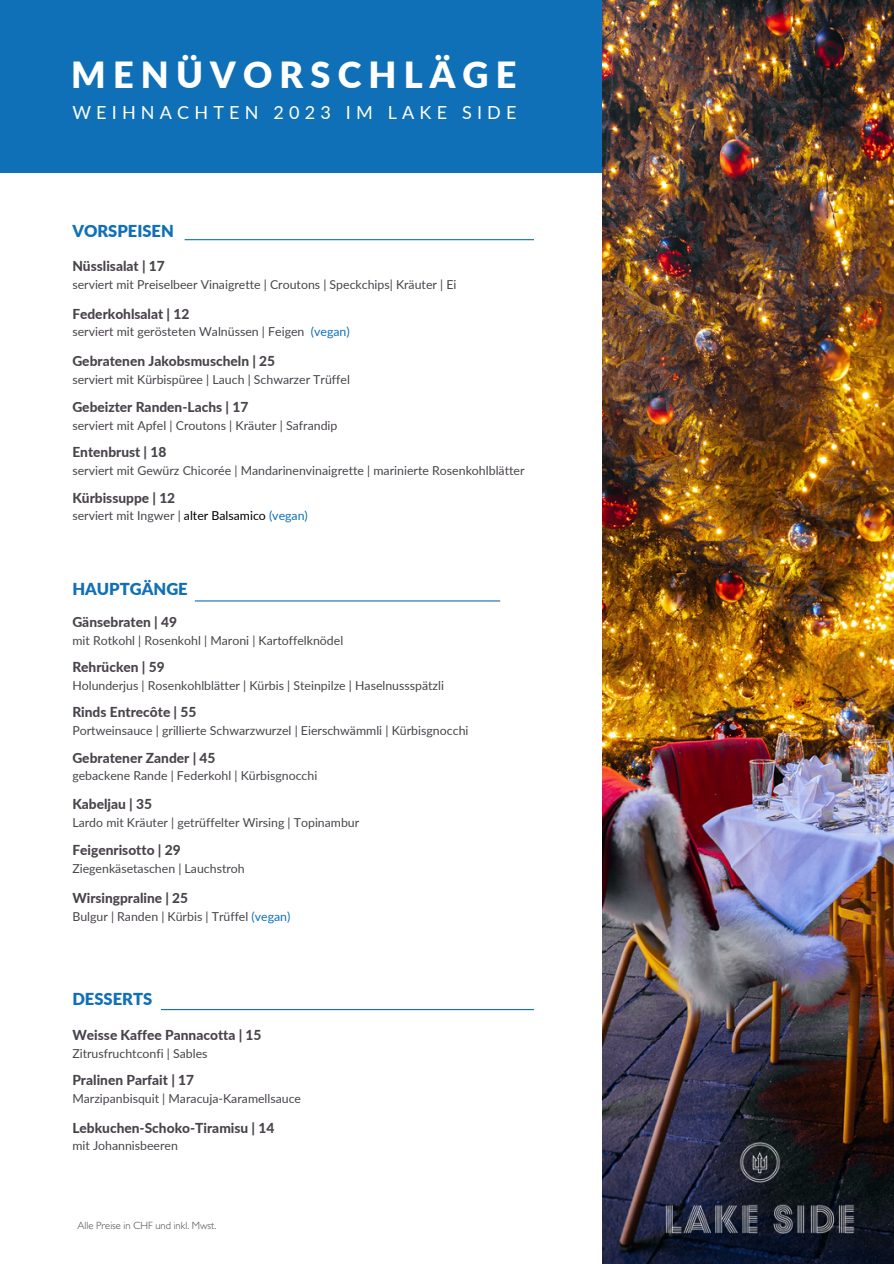
<style>
.page{position:relative;width:894px;height:1264px;background:#fff}
.page>*{position:absolute;margin:0;border:0;box-sizing:border-box;transform-origin:0 0}
.t1{font:900 36px "Lato";letter-spacing:.2em;color:#fff}
.t2{font:18px "Lato";letter-spacing:.285em;color:#fff}
.t3{font:900 16.5px "Lato";color:#0f70b7}
.t4{font:800 13.8px "Lato";color:#49444b}
.t5{font:800 13.65px "Lato";color:#49444b}
.t6{font:12.3px "Lato";color:#49444b}
.t7{font:300 10.5px "Gill Sans";color:#49444b}
.s1{color:#0f70b7}
.s2{color:#000}
</style>
<div class="page">
<div style="left:0;top:0;width:665px;height:172px;background:#0f70b7"></div>
<img style="left:602px;top:0;width:291px;height:1263px">
<hr style="left:161px;top:1009px;width:373px;height:1px;background:#0f70b7">
<img style="left:665px;top:1142px;width:189px;height:91px">
<hr style="left:184px;top:239px;width:350px;height:1px;background:#0f70b7">
<hr style="left:195px;top:600px;width:305px;height:1px;background:#0f70b7">
<p class="t1" style="left:71px;top:53px;width:446px">MENÜVORSCHLÄGE</p>
<p class="t2" style="left:72px;top:101px;width:445px">WEIHNACHTEN 2023 IM LAKE SIDE</p>
<p class="t3" style="left:72px;top:220px;width:103px">VORSPEISEN</p>
<p class="t5" style="left:72px;top:257px;width:94px">Nüsslisalat | 17</p>
<p class="t6" style="left:72px;top:277px;width:385px">serviert mit Preiselbeer Vinaigrette | Croutons | Speckchips| Kräuter | Ei</p>
<p class="t5" style="left:72px;top:305px;width:118px">Federkohlsalat | 12</p>
<p class="t6" style="left:72px;top:324px;width:279px">serviert mit gerösteten Walnüssen | Feigen <span class="s1">(vegan)</span></p>
<p class="t5" style="left:72px;top:352px;width:204px">Gebratenen Jakobsmuscheln | 25</p>
<p class="t6" style="left:72px;top:371px;width:279px">serviert mit Kürbispüree | Lauch | Schwarzer Trüffel</p>
<p class="t5" style="left:72px;top:399px;width:177px">Gebeizter Randen-Lachs | 17</p>
<p class="t6" style="left:72px;top:418px;width:266px">serviert mit Apfel | Croutons | Kräuter | Safrandip</p>
<p class="t5" style="left:72px;top:444px;width:96px">Entenbrust | 18</p>
<p class="t6" style="left:72px;top:463px;width:453px">serviert mit Gewürz Chicorée | Mandarinenvinaigrette | marinierte Rosenkohlblätter</p>
<p class="t5" style="left:72px;top:489px;width:104px">Kürbissuppe | 12</p>
<p class="t6" style="left:72px;top:508px;width:237px">serviert mit Ingwer | <span class="s2">alter Balsamico</span> <span class="s1">(vegan)</span></p>
<p class="t3" style="left:72px;top:579px;width:117px">HAUPTGÄNGE</p>
<p class="t4" style="left:72px;top:613px;width:106px">Gänsebraten | 49</p>
<p class="t6" style="left:72px;top:632px;width:272px">mit Rotkohl | Rosenkohl | Maroni | Kartoffelknödel</p>
<p class="t4" style="left:72px;top:658px;width:94px">Rehrücken | 59</p>
<p class="t6" style="left:72px;top:677px;width:373px">Holunderjus | Rosenkohlblätter | Kürbis | Steinpilze | Haselnussspätzli</p>
<p class="t4" style="left:72px;top:703px;width:126px">Rinds Entrecôte | 55</p>
<p class="t6" style="left:72px;top:723px;width:397px">Portweinsauce | grillierte Schwarzwurzel | Eierschwämmli | Kürbisgnocchi</p>
<p class="t4" style="left:72px;top:749px;width:145px">Gebratener Zander | 45</p>
<p class="t6" style="left:72px;top:768px;width:246px">gebackene Rande | Federkohl | Kürbisgnocchi</p>
<p class="t4" style="left:72px;top:795px;width:81px">Kabeljau | 35</p>
<p class="t6" style="left:72px;top:814px;width:288px">Lardo mit Kräuter | getrüffelter Wirsing | Topinambur</p>
<p class="t4" style="left:72px;top:841px;width:110px">Feigenrisotto | 29</p>
<p class="t6" style="left:72px;top:860px;width:174px">Ziegenkäsetaschen | Lauchstroh</p>
<p class="t5" style="left:72px;top:889px;width:117px">Wirsingpraline | 25</p>
<p class="t6" style="left:72px;top:908px;width:219px">Bulgur | Randen | Kürbis | Trüffel <span class="s1">(vegan)</span></p>
<p class="t3" style="left:72px;top:988px;width:81px">DESSERTS</p>
<p class="t4" style="left:72px;top:1026px;width:190px">Weisse Kaffee Pannacotta | 15</p>
<p class="t6" style="left:72px;top:1045px;width:137px">Zitrusfruchtconfi | Sables</p>
<p class="t4" style="left:72px;top:1071px;width:123px">Pralinen Parfait | 17</p>
<p class="t6" style="left:72px;top:1090px;width:230px">Marzipanbisquit | Maracuja-Karamellsauce</p>
<p class="t4" style="left:72px;top:1119px;width:203px">Lebkuchen-Schoko-Tiramisu | 14</p>
<p class="t6" style="left:72px;top:1138px;width:107px">mit Johannisbeeren</p>
<p class="t7" style="left:77px;top:1221px;width:140px">Alle Preise in CHF und inkl. Mwst.</p>
</div>
